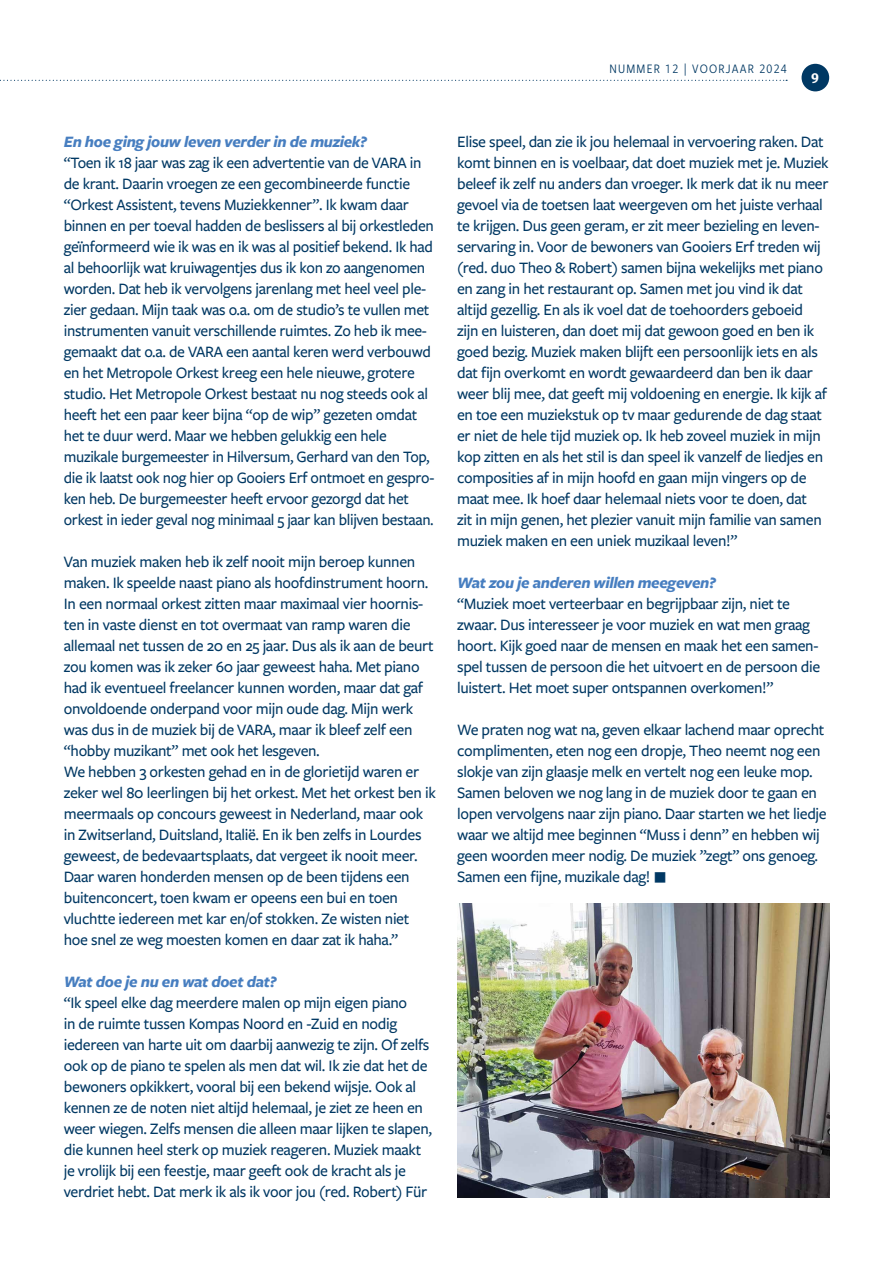
<style>
.page{position:relative;width:893px;height:1263px;background:#fff}
.page>*{position:absolute;margin:0;border:0;box-sizing:border-box;transform-origin:0 0}
.t1{font:500 16.5px/21px "Freight Sans Pro";letter-spacing:-.02em;color:#003863}
.t2{font:italic 700 16.5px "Freight Sans Pro";letter-spacing:-.02em;color:#477ec0}
.t3{font:700 15px "Avance Pro";color:#fff}
.t4{font:13.5px "Freight Sans Cnd Pro";letter-spacing:.09em;color:#003863}
</style>
<div class="page">
<div style="left:801px;top:64px;width:28px;height:27px;background:#003863;border-radius:50%"></div>
<svg style="left:0;top:80px;width:787px;height:1px"></svg>
<img style="left:457px;top:903px;width:372px;height:294px">
<p class="t2" style="left:64px;top:130px;width:305px">En hoe ging jouw leven verder in de muziek?</p>
<p class="t1" style="left:64px;top:152px;width:372px">“Toen ik 18 jaar was zag ik een advertentie van de VARA in de krant. Daarin vroegen ze een gecombineerde functie “Orkest Assistent, tevens Muziekkenner”. Ik kwam daar binnen en per toeval hadden de beslissers al bij orkestleden geïnformeerd wie ik was en ik was al positief bekend. Ik had al behoorlijk wat kruiwagentjes dus ik kon zo aangenomen worden. Dat heb ik vervolgens jarenlang met heel veel ple&shy;zier gedaan. Mijn taak was o.a. om de studio’s te vullen met instrumenten vanuit verschillende ruimtes. Zo heb ik mee&shy;gemaakt dat o.a. de VARA een aantal keren werd verbouwd en het Metropole Orkest kreeg een hele nieuwe, grotere studio. Het Metropole Orkest bestaat nu nog steeds ook al heeft het een paar keer bijna “op de wip” gezeten omdat het te duur werd. Maar we hebben gelukkig een hele muzikale burgemeester in Hilversum, Gerhard van den Top, die ik laatst ook nog hier op Gooiers Erf ontmoet en gespro&shy;ken heb. De burgemeester heeft ervoor gezorgd dat het orkest in ieder geval nog minimaal 5 jaar kan blijven bestaan.</p>
<p class="t1" style="left:64px;top:551px;width:373px">Van muziek maken heb ik zelf nooit mijn beroep kunnen maken. Ik speelde naast piano als hoofdinstrument hoorn.<br>In een normaal orkest zitten maar maximaal vier hoornis&shy;ten in vaste dienst en tot overmaat van ramp waren die allemaal net tussen de 20 en 25 jaar. Dus als ik aan de beurt zou komen was ik zeker 60 jaar geweest haha. Met piano had ik eventueel freelancer kunnen worden, maar dat gaf onvoldoende onderpand voor mijn oude dag. Mijn werk was dus in de muziek bij de VARA, maar ik bleef zelf een “hobby muzikant” met ook het lesgeven.<br>We hebben 3 orkesten gehad en in de glorietijd waren er zeker wel 80 leerlingen bij het orkest. Met het orkest ben ik meermaals op concours geweest in Nederland, maar ook in Zwitserland, Duitsland, Italië. En ik ben zelfs in Lourdes geweest, de bedevaartsplaats, dat vergeet ik nooit meer.<br>Daar waren honderden mensen op de been tijdens een buitenconcert, toen kwam er opeens een bui en toen vluchtte iedereen met kar en/of stokken. Ze wisten niet hoe snel ze weg moesten komen en daar zat ik haha.”</p>
<p class="t2" style="left:64px;top:970px;width:214px">Wat doe je nu en wat doet dat?</p>
<p class="t1" style="left:64px;top:992px;width:370px">“Ik speel elke dag meerdere malen op mijn eigen piano<br>in de ruimte tussen Kompas Noord en -Zuid en nodig iedereen van harte uit om daarbij aanwezig te zijn. Of zelfs ook op de piano te spelen als men dat wil. Ik zie dat het de bewoners opkikkert, vooral bij een bekend wijsje. Ook al kennen ze de noten niet altijd helemaal, je ziet ze heen en weer wiegen. Zelfs mensen die alleen maar lijken te slapen, die kunnen heel sterk op muziek reageren. Muziek maakt je vrolijk bij een feestje, maar geeft ook de kracht als je verdriet hebt. Dat merk ik als ik voor jou (red. Robert) Für</p>
<p class="t4" style="left:609px;top:60px;width:179px">NUMMER 12 | VOORJAAR 2024</p>
<p class="t3" style="left:811px;top:68px;width:9px">9</p>
<p class="t1" style="left:457px;top:131px;width:373px">Elise speel, dan zie ik jou helemaal in vervoering raken. Dat komt binnen en is voelbaar, dat doet muziek met je. Muziek beleef ik zelf nu anders dan vroeger. Ik merk dat ik nu meer gevoel via de toetsen laat weergeven om het juiste verhaal te krijgen. Dus geen geram, er zit meer bezieling en leven&shy;servaring in. Voor de bewoners van Gooiers Erf treden wij (red. duo Theo &amp; Robert) samen bijna wekelijks met piano en zang in het restaurant op. Samen met jou vind ik dat altijd gezellig. En als ik voel dat de toehoorders geboeid zijn en luisteren, dan doet mij dat gewoon goed en ben ik goed bezig. Muziek maken blijft een persoonlijk iets en als dat fijn overkomt en wordt gewaardeerd dan ben ik daar weer blij mee, dat geeft mij voldoening en energie. Ik kijk af en toe een muziekstuk op tv maar gedurende de dag staat er niet de hele tijd muziek op. Ik heb zoveel muziek in mijn kop zitten en als het stil is dan speel ik vanzelf de liedjes en composities af in mijn hoofd en gaan mijn vingers op de maat mee. Ik hoef daar helemaal niets voor te doen, dat<br>zit in mijn genen, het plezier vanuit mijn familie van samen muziek maken en een uniek muzikaal leven!”</p>
<p class="t2" style="left:457px;top:571px;width:260px">Wat zou je anderen willen meegeven?</p>
<p class="t1" style="left:457px;top:593px;width:365px">“Muziek moet verteerbaar en begrijpbaar zijn, niet te zwaar. Dus interesseer je voor muziek en wat men graag hoort. Kijk goed naar de mensen en maak het een samen&shy;spel tussen de persoon die het uitvoert en de persoon die luistert. Het moet super ontspannen overkomen!”</p>
<p class="t1" style="left:457px;top:718px;width:371px">We praten nog wat na, geven elkaar lachend maar oprecht complimenten, eten nog een dropje, Theo neemt nog een slokje van zijn glaasje melk en vertelt nog een leuke mop.<br>Samen beloven we nog lang in de muziek door te gaan en lopen vervolgens naar zijn piano. Daar starten we het liedje waar we altijd mee beginnen “Muss i denn” en hebben wij geen woorden meer nodig. De muziek ”zegt” ons genoeg.<br>Samen een fijne, muzikale dag! ■</p>
</div>
